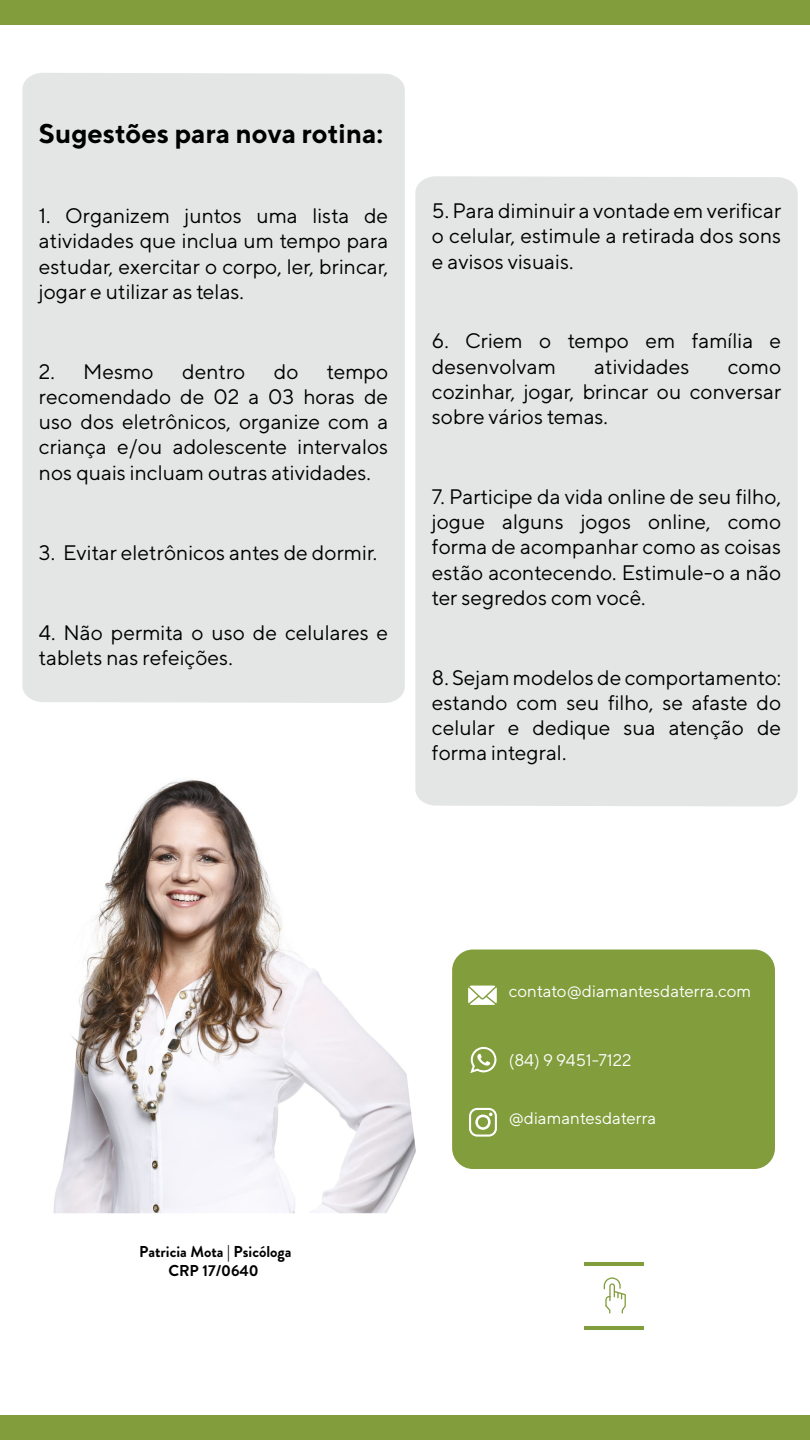
<style>
.page{position:relative;width:810px;height:1440px;background:#fff}
.page>*{position:absolute;margin:0;border:0;box-sizing:border-box;transform-origin:0 0}
.t1{font:700 27px "TT Norms";color:#000}
.t2{font:21px/25.2px "TT Norms";color:#000;text-align:justify}
.t3{font:16.95px "TT Norms";color:#fff}
.t4{font:700 15.75px/18.9px "Brandon Grotesque";color:#000;text-align:center}
</style>
<div class="page">
<svg style="left:604px;top:1277px;width:22px;height:37px"></svg>
<hr style="left:584px;top:1263px;width:59px;height:3px;background:#829d3c">
<hr style="left:584px;top:1326px;width:59px;height:3px;background:#829d3c">
<div style="left:22px;top:73px;width:383px;height:630px;background:#e4e5e5"></div>
<div style="left:415px;top:176px;width:383px;height:631px;background:#e4e5e5"></div>
<div style="left:452px;top:950px;width:323px;height:219px;background:#829d3c;border-radius:21px"></div>
<svg style="left:469px;top:1108px;width:28px;height:29px"></svg>
<svg style="left:470px;top:1047px;width:26px;height:26px"></svg>
<div style="left:0;top:0;width:810px;height:24px;background:#829d3c"></div>
<div style="left:0;top:1416px;width:810px;height:24px;background:#829d3c"></div>
<img style="left:53px;top:754px;width:370px;height:459px">
<svg style="left:468px;top:986px;width:29px;height:19px"></svg>
<p class="t1" style="left:39px;top:117px;width:346px">Sugestões para nova rotina:</p>
<p class="t2" style="left:39px;top:203px;width:351px">1. Organizem juntos uma lista de atividades que inclua um tempo para estudar, exercitar o corpo, ler, brincar, jogar e utilizar as telas.</p>
<p class="t2" style="left:39px;top:358px;width:116px">2. Mesmo</p>
<p class="t2" style="left:182px;top:358px;width:65px">dentro</p>
<p class="t2" style="left:274px;top:358px;width:26px">do</p>
<p class="t2" style="left:39px;top:358px;width:351px;text-indent:288px">tempo recomendado de 02 a 03 horas de uso dos eletrônicos, organize com a criança e/ou adolescente intervalos nos quais incluam outras atividades.</p>
<p class="t2" style="left:39px;top:539px;width:340px">3. Evitar eletrônicos antes de dormir.</p>
<p class="t2" style="left:39px;top:619px;width:351px">4. Não permita o uso de celulares e tablets nas refeições.</p>
<p class="t2" style="left:432px;top:198px;width:351px">5. Para diminuir a vontade em verificar o celular, estimule a retirada dos sons e avisos visuais.</p>
<p class="t2" style="left:432px;top:328px;width:351px">6. Criem o tempo em família e desenvolvam</p>
<p class="t2" style="left:594px;top:353px;width:97px">atividades</p>
<p class="t2" style="left:432px;top:353px;width:351px;text-indent:296px">como cozinhar, jogar, brincar ou conversar sobre vários temas.</p>
<p class="t2" style="left:432px;top:484px;width:351px">7. Participe da vida online de seu filho, jogue alguns jogos online, como forma de acompanhar como as coisas estão acontecendo. Estimule-o a não ter segredos com você.</p>
<p class="t2" style="left:432px;top:664px;width:351px">8. Sejam modelos de comportamento: estando com seu filho, se afaste do celular e dedique sua atenção de forma integral.</p>
<p class="t4" style="left:139px;top:1242px;width:154px">Patricia Mota | Psicóloga<br>CRP 17/0640</p>
<p class="t3" style="left:509px;top:981px;width:244px">contato@diamantesdaterra.com</p>
<p class="t3" style="left:509px;top:1049px;width:124px">(84) 9 9451-7122</p>
<p class="t3" style="left:509px;top:1108px;width:149px">@diamantesdaterra</p>
</div>
